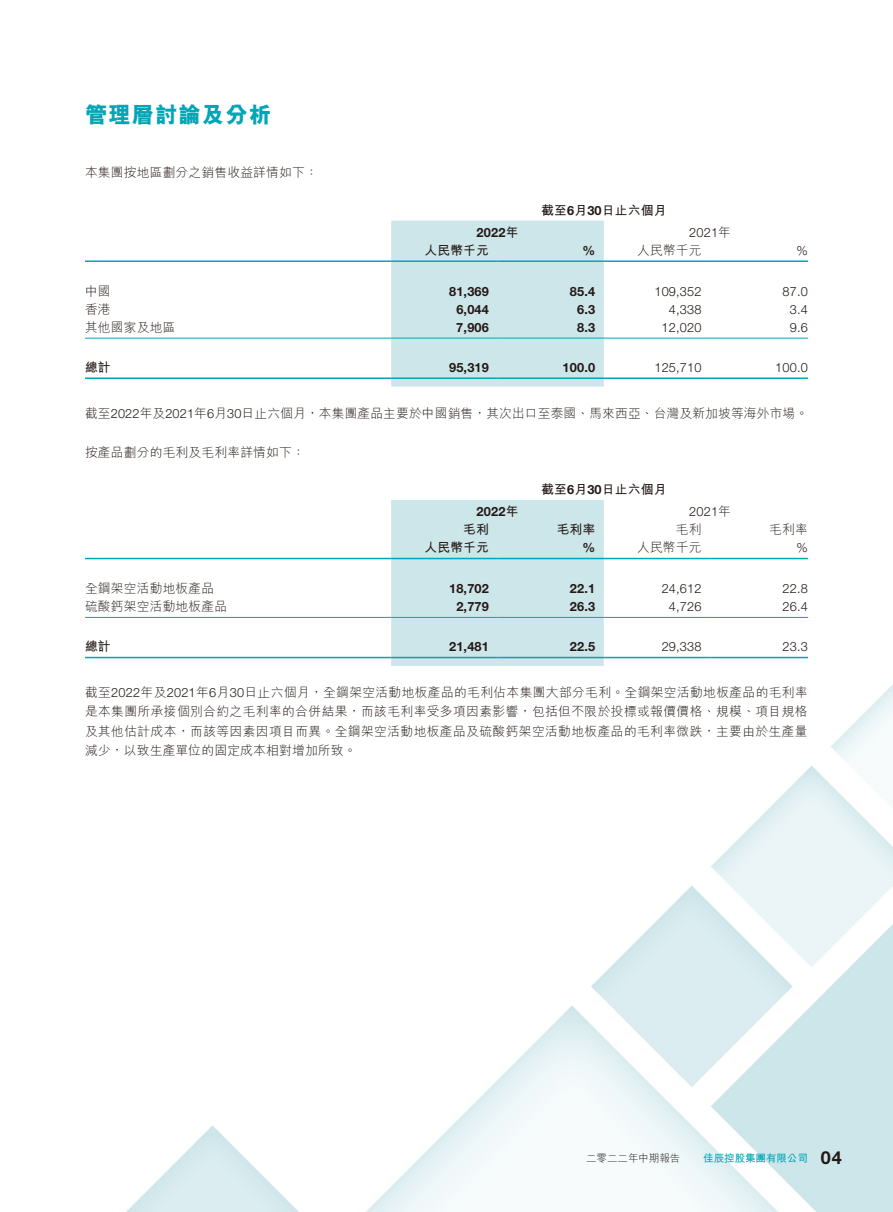
<style>
.page{position:relative;width:893px;height:1212px;background:#fff}
.page>*{position:absolute;margin:0;border:0;box-sizing:border-box;transform-origin:0 0}
.t1{font:800 22.5px "M Hei HK";letter-spacing:.04em;color:#00a6b6}
.t2{font:700 18px "Helvetica Neue LT Std";color:#231916}
.t3{font:300 12.75px/19.5px "M Hei HK";letter-spacing:.015em;color:#231916;text-align:justify}
.t4{font:300 12.75px "Helvetica Neue LT Std";letter-spacing:.015em;color:#231916}
.t5{font:700 12.75px "Helvetica Neue LT Std";letter-spacing:.015em;color:#231916}
.t6{font:700 12.75px "M Hei HK";letter-spacing:.015em;color:#231916}
.t7{font:700 10.5px "M Hei HK";letter-spacing:-.005em;color:#00a6b6}
.t8{font:300 10.5px "M Hei HK";letter-spacing:-.005em;color:#231916}
.s1{font-family:"Helvetica Neue LT Std"}
.s2{font-family:"M Hei HK"}
</style>
<div class="page">
<img style="left:85px;top:220px;width:808px;height:992px">
<div style="left:391px;top:221px;width:213px;height:166px;background:#cde6ea"></div>
<hr style="left:85px;top:260px;width:306px;height:2px;background:#00a6b6">
<hr style="left:391px;top:260px;width:106px;height:2px;background:#00a6b6">
<hr style="left:497px;top:260px;width:107px;height:2px;background:#00a6b6">
<hr style="left:604px;top:260px;width:106px;height:2px;background:#00a6b6">
<hr style="left:710px;top:260px;width:98px;height:2px;background:#00a6b6">
<hr style="left:85px;top:338px;width:306px;height:1px;background:#00a6b6">
<hr style="left:391px;top:338px;width:106px;height:1px;background:#00a6b6">
<hr style="left:497px;top:338px;width:107px;height:1px;background:#00a6b6">
<hr style="left:604px;top:338px;width:106px;height:1px;background:#00a6b6">
<hr style="left:710px;top:338px;width:98px;height:1px;background:#00a6b6">
<hr style="left:85px;top:377px;width:306px;height:2px;background:#00a6b6">
<hr style="left:391px;top:377px;width:106px;height:2px;background:#00a6b6">
<hr style="left:497px;top:377px;width:107px;height:2px;background:#00a6b6">
<hr style="left:604px;top:377px;width:106px;height:2px;background:#00a6b6">
<hr style="left:710px;top:377px;width:98px;height:2px;background:#00a6b6">
<div style="left:391px;top:500px;width:213px;height:166px;background:#cde6ea"></div>
<hr style="left:85px;top:558px;width:306px;height:1px;background:#00a6b6">
<hr style="left:391px;top:558px;width:106px;height:1px;background:#00a6b6">
<hr style="left:497px;top:558px;width:107px;height:1px;background:#00a6b6">
<hr style="left:604px;top:558px;width:106px;height:1px;background:#00a6b6">
<hr style="left:710px;top:558px;width:98px;height:1px;background:#00a6b6">
<hr style="left:85px;top:617px;width:306px;height:1px;background:#00a6b6">
<hr style="left:391px;top:617px;width:106px;height:1px;background:#00a6b6">
<hr style="left:497px;top:617px;width:107px;height:1px;background:#00a6b6">
<hr style="left:604px;top:617px;width:106px;height:1px;background:#00a6b6">
<hr style="left:710px;top:617px;width:98px;height:1px;background:#00a6b6">
<hr style="left:85px;top:657px;width:306px;height:1px;background:#00a6b6">
<hr style="left:391px;top:657px;width:106px;height:1px;background:#00a6b6">
<hr style="left:497px;top:657px;width:107px;height:1px;background:#00a6b6">
<hr style="left:604px;top:657px;width:106px;height:1px;background:#00a6b6">
<hr style="left:710px;top:657px;width:98px;height:1px;background:#00a6b6">
<h1 class="t1" style="left:85px;top:104px;width:188px">管理層討論及分析</h1>
<p class="t3" style="left:85px;top:163px;width:234px">本集團按地區劃分之銷售收益詳情如下：</p>
<p class="t6" style="left:541px;top:201px;width:127px">截至月<span class="s1">6 30</span>日止六個月</p>
<p class="t5" style="left:477px;top:225px;width:43px">2022<span class="s2">年</span></p>
<p class="t4" style="left:689px;top:225px;width:43px">2021<span class="s2">年</span></p>
<p class="t6" style="left:424px;top:241px;width:66px">人民幣千元</p>
<p class="t5" style="left:583px;top:243px;width:14px">%</p>
<p class="t3" style="left:637px;top:240px;width:66px">人民幣千元</p>
<p class="t4" style="left:797px;top:243px;width:13px">%</p>
<p class="t3" style="left:85px;top:281px;width:27px">中國</p>
<p class="t5" style="left:449px;top:283px;width:41px">81,369</p>
<p class="t5" style="left:570px;top:283px;width:27px">85.4</p>
<p class="t4" style="left:654px;top:283px;width:49px">109,352</p>
<p class="t4" style="left:782px;top:283px;width:27px">87.0</p>
<p class="t3" style="left:85px;top:299px;width:27px">香港</p>
<p class="t5" style="left:456px;top:301px;width:34px">6,044</p>
<p class="t5" style="left:577px;top:301px;width:20px">6.3</p>
<p class="t4" style="left:669px;top:301px;width:34px">4,338</p>
<p class="t4" style="left:790px;top:301px;width:20px">3.4</p>
<p class="t3" style="left:85px;top:317px;width:92px">其他國家及地區</p>
<p class="t5" style="left:456px;top:319px;width:34px">7,906</p>
<p class="t5" style="left:577px;top:319px;width:20px">8.3</p>
<p class="t4" style="left:662px;top:319px;width:41px">12,020</p>
<p class="t4" style="left:790px;top:319px;width:20px">9.6</p>
<p class="t6" style="left:85px;top:358px;width:27px">總計</p>
<p class="t3" style="left:85px;top:403px;width:725px">截至<span class="s1">2022</span>年及<span class="s1">2021</span>年月<span class="s1">6 30</span>日止六個月，本集團產品主要於中國銷售，其次出口至泰國、馬來西亞、台灣及新加坡等海外市場。</p>
<p class="t3" style="left:85px;top:442px;width:221px">按產品劃分的毛利及毛利率詳情如下：</p>
<p class="t6" style="left:541px;top:480px;width:127px">截至月<span class="s1">6 30</span>日止六個月</p>
<p class="t4" style="left:689px;top:504px;width:43px">2021<span class="s2">年</span></p>
<p class="t5" style="left:449px;top:360px;width:41px">95,319</p>
<p class="t5" style="left:563px;top:360px;width:34px">100.0</p>
<p class="t4" style="left:654px;top:360px;width:49px">125,710</p>
<p class="t4" style="left:775px;top:360px;width:34px">100.0</p>
<p class="t5" style="left:477px;top:504px;width:43px">2022<span class="s2">年</span></p>
<p class="t3" style="left:85px;top:578px;width:131px">全鋼架空活動地板產品</p>
<p class="t3" style="left:85px;top:596px;width:144px">硫酸鈣架空活動地板產品</p>
<p class="t6" style="left:463px;top:520px;width:27px">毛利</p>
<p class="t6" style="left:557px;top:520px;width:40px">毛利率</p>
<p class="t3" style="left:676px;top:520px;width:27px">毛利</p>
<p class="t3" style="left:769px;top:520px;width:40px">毛利率</p>
<p class="t6" style="left:424px;top:538px;width:66px">人民幣千元</p>
<p class="t5" style="left:583px;top:540px;width:14px">%</p>
<p class="t3" style="left:637px;top:538px;width:66px">人民幣千元</p>
<p class="t4" style="left:797px;top:540px;width:13px">%</p>
<p class="t5" style="left:449px;top:580px;width:41px">18,702</p>
<p class="t5" style="left:570px;top:580px;width:27px">22.1</p>
<p class="t4" style="left:662px;top:580px;width:41px">24,612</p>
<p class="t4" style="left:782px;top:580px;width:27px">22.8</p>
<p class="t5" style="left:456px;top:598px;width:34px">2,779</p>
<p class="t5" style="left:570px;top:598px;width:27px">26.3</p>
<p class="t4" style="left:669px;top:598px;width:34px">4,726</p>
<p class="t4" style="left:782px;top:598px;width:27px">26.4</p>
<p class="t6" style="left:85px;top:637px;width:27px">總計</p>
<p class="t3" style="left:85px;top:682px;width:724px">截至<span class="s1">2022</span>年及<span class="s1">2021</span>年 月<span class="s1">6 30</span>日止六個月，全鋼架空活動地板產品的毛利佔本集團大部分毛利。全鋼架空活動地板產品的毛利率是本集團所承接個別合約之毛利率的合併結果，而該毛利率受多項因素影響，包括但不限於投標或報價價格、規模、項目規格及其他估計成本，而該等因素因項目而異。全鋼架空活動地板產品及硫酸鈣架空活動地板產品的毛利率微跌，主要由於生產量減少，以致生產單位的固定成本相對增加所致。</p>
<p class="t5" style="left:449px;top:639px;width:41px">21,481</p>
<p class="t5" style="left:570px;top:639px;width:27px">22.5</p>
<p class="t4" style="left:662px;top:639px;width:41px">29,338</p>
<p class="t4" style="left:782px;top:639px;width:27px">23.3</p>
<p class="t8" style="left:586px;top:1153px;width:96px">二零二二年中期報告</p>
<p class="t7" style="left:703px;top:1151px;width:106px">佳辰控股集團有限公司</p>
<h2 class="t2" style="left:821px;top:1147px;width:22px">04</h2>
</div>
